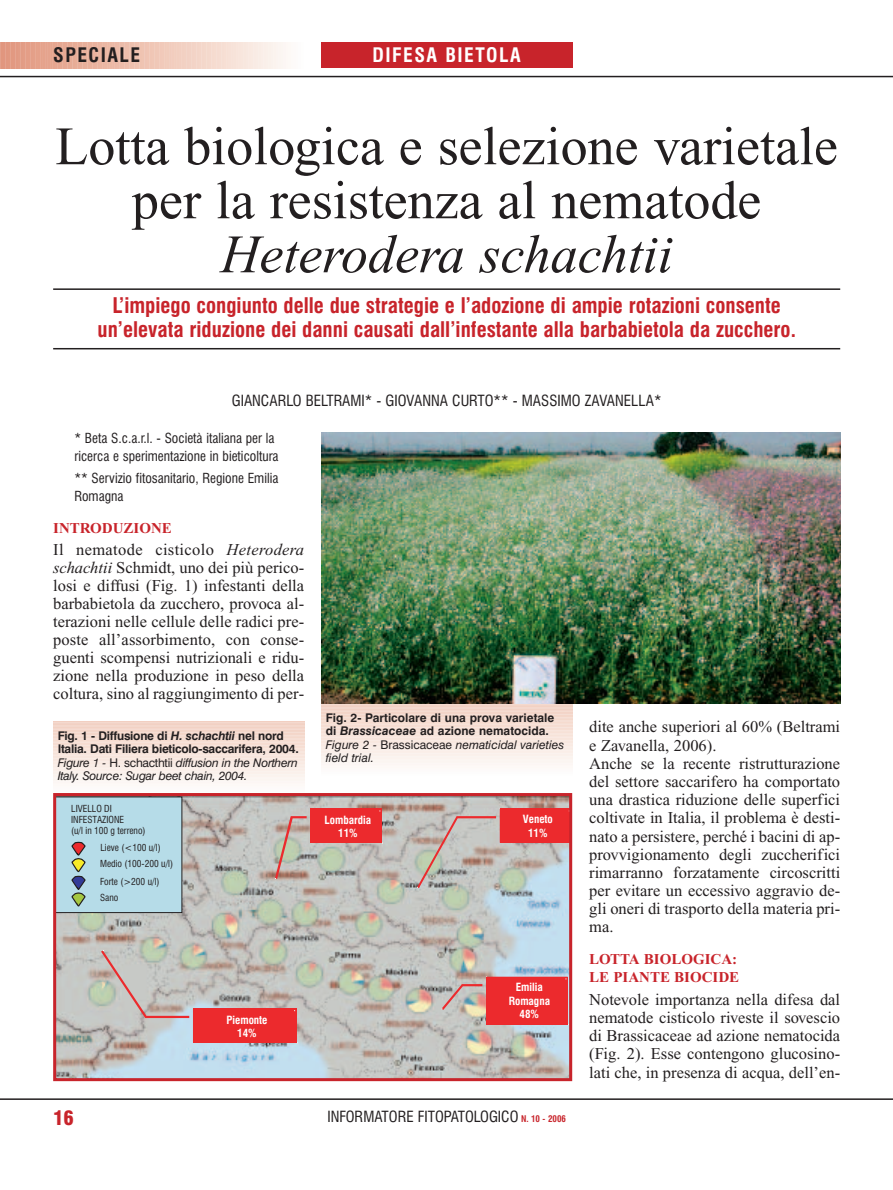
<style>
.page{position:relative;width:893px;height:1190px;background:#fff}
.page>*{position:absolute;margin:0;border:0;box-sizing:border-box;transform-origin:0 0}
.t1{font:54px/54px "Times New Roman";color:#231f20;text-align:center}
.t2{font:italic 54px "Times New Roman";color:#231f20}
.t3{font:700 condensed 21px/24px "Swiss 721 BT";color:#c8242b;text-align:center}
.t4{font:700 condensed 19.5px "Swiss 721 BT";letter-spacing:.075em;color:#fff}
.t5{font:700 condensed 19.5px "Swiss 721 BT";letter-spacing:.075em;color:#231f20}
.t6{font:900 condensed 19.5px "Swiss 721 BT";color:#c8242b}
.t7{font:16.5px/18.1px "Times New Roman";color:#231f20;text-align:justify}
.t8{font:condensed 15px "Swiss 721 BT";color:#231f20}
.t9{font:700 15px/18.1px "Times New Roman";color:#c8242b}
.t10{font:condensed 13.5px/18px "Swiss 721 BT";color:#231f20}
.t11{font:700 12px/13.5px "Swiss 721 BT";letter-spacing:-.025em;color:#231f20}
.t12{font:700 12px/13.5px "Swiss 721 BT";color:#231f20}
.t13{font:700 condensed 10.95px/13.4px "Swiss 721 BT";color:#fff;text-align:center}
.t14{font:condensed 9.45px/11.1px "Swiss 721 BT";color:#231f20}
.s1{font-style:italic}
.s2{font-weight:400;font-style:italic}
.s3{font-weight:400}
.s4{font-weight:700;font-size:9px;color:#c8242b}
</style>
<div class="page">
<hr style="left:0;top:76px;width:892px;height:1px;background:#231f20">
<hr style="left:0;top:1098px;width:892px;height:1px;background:#231f20">
<div style="left:321px;top:43px;width:251px;height:25px;background:#c8242b"></div>
<hr style="left:53px;top:288px;width:787px;height:2px;background:#231f20">
<hr style="left:53px;top:348px;width:787px;height:1px;background:#231f20">
<hr style="left:53px;top:721px;width:251px;height:3px;background:#f2d0c2">
<hr style="left:53px;top:724px;width:251px;height:3px;background:#f2d1c4">
<hr style="left:53px;top:727px;width:251px;height:3px;background:#f3d3c6">
<hr style="left:53px;top:730px;width:251px;height:3px;background:#f3d5c8">
<hr style="left:53px;top:733px;width:251px;height:3px;background:#f4d7ca">
<hr style="left:53px;top:736px;width:251px;height:3px;background:#f4d9cc">
<hr style="left:53px;top:739px;width:251px;height:3px;background:#f6dbcf">
<hr style="left:53px;top:742px;width:251px;height:2px;background:#f6dcd1">
<hr style="left:53px;top:743px;width:251px;height:3px;background:#f6ddd2">
<hr style="left:53px;top:746px;width:251px;height:3px;background:#f7dfd4">
<hr style="left:53px;top:749px;width:251px;height:3px;background:#f7e1d7">
<hr style="left:53px;top:752px;width:251px;height:3px;background:#f7e3d9">
<hr style="left:53px;top:755px;width:251px;height:2px;background:#f8e5dc">
<hr style="left:53px;top:757px;width:251px;height:3px;background:#f8e7de">
<hr style="left:53px;top:760px;width:251px;height:3px;background:#f9e9e1">
<hr style="left:53px;top:763px;width:251px;height:3px;background:#f9ebe4">
<hr style="left:53px;top:766px;width:251px;height:3px;background:#f9ede6">
<hr style="left:53px;top:769px;width:251px;height:3px;background:#faefe9">
<hr style="left:53px;top:772px;width:251px;height:3px;background:#faf1eb">
<hr style="left:53px;top:775px;width:251px;height:3px;background:#fbf3ee">
<hr style="left:53px;top:778px;width:251px;height:2px;background:#fbf5f1">
<hr style="left:53px;top:779px;width:251px;height:3px;background:#fbf6f2">
<hr style="left:53px;top:782px;width:251px;height:3px;background:#fdf8f5">
<hr style="left:53px;top:785px;width:251px;height:3px;background:#fdfaf8">
<hr style="left:53px;top:788px;width:251px;height:3px;background:#fdfbfa">
<img style="left:57px;top:797px;width:511px;height:280px">
<svg style="left:441px;top:976px;width:127px;height:49px;background:#dd5d5d"></svg>
<svg style="left:417px;top:808px;width:151px;height:80px;background:#c89f9c"></svg>
<svg style="left:275px;top:808px;width:108px;height:71px;background:#cb8782"></svg>
<svg style="left:101px;top:950px;width:197px;height:93px;background:#c8a09d"></svg>
<div style="left:57px;top:797px;width:125px;height:116px;background:#b6dce8"></div>
<div style="left:53px;top:793px;width:519px;height:288px;border:3px solid #c8242b"></div>
<hr style="left:321px;top:703px;width:251px;height:3px;background:#f2d0c2">
<hr style="left:321px;top:706px;width:251px;height:3px;background:#f2d1c4">
<hr style="left:321px;top:709px;width:251px;height:3px;background:#f3d3c6">
<hr style="left:321px;top:712px;width:251px;height:3px;background:#f3d5c8">
<hr style="left:321px;top:715px;width:251px;height:3px;background:#f4d7ca">
<hr style="left:321px;top:718px;width:251px;height:3px;background:#f4d9cc">
<hr style="left:321px;top:721px;width:251px;height:3px;background:#f6dbcf">
<hr style="left:321px;top:724px;width:251px;height:2px;background:#f6dcd1">
<hr style="left:321px;top:725px;width:251px;height:3px;background:#f6ddd2">
<hr style="left:321px;top:728px;width:251px;height:3px;background:#f7dfd4">
<hr style="left:321px;top:731px;width:251px;height:3px;background:#f7e1d7">
<hr style="left:321px;top:734px;width:251px;height:3px;background:#f7e3d9">
<hr style="left:321px;top:737px;width:251px;height:2px;background:#f8e5dc">
<hr style="left:321px;top:739px;width:251px;height:3px;background:#f8e7de">
<hr style="left:321px;top:742px;width:251px;height:3px;background:#f9e9e1">
<hr style="left:321px;top:745px;width:251px;height:3px;background:#f9ebe4">
<hr style="left:321px;top:748px;width:251px;height:3px;background:#f9ede6">
<hr style="left:321px;top:751px;width:251px;height:3px;background:#faefe9">
<hr style="left:321px;top:754px;width:251px;height:3px;background:#faf1eb">
<hr style="left:321px;top:757px;width:251px;height:3px;background:#fbf3ee">
<hr style="left:321px;top:760px;width:251px;height:2px;background:#fbf5f1">
<hr style="left:321px;top:761px;width:251px;height:3px;background:#fbf6f2">
<hr style="left:321px;top:764px;width:251px;height:3px;background:#fdf8f5">
<hr style="left:321px;top:767px;width:251px;height:3px;background:#fdfaf8">
<hr style="left:321px;top:770px;width:251px;height:3px;background:#fdfbfa">
<img style="left:321px;top:433px;width:519px;height:270px">
<svg style="left:0;top:43px;width:286px;height:25px;background:#eec5b5"></svg>
<p class="t5" style="left:53px;top:48px;width:88px">SPECIALE</p>
<p class="t4" style="left:372px;top:48px;width:150px">DIFESA BIETOLA</p>
<h1 class="t1" style="left:55px;top:124px;width:784px">Lotta biologica e selezione varietale per la resistenza al nematode</h1>
<h1 class="t2" style="left:220px;top:235px;width:454px">Heterodera schachtii</h1>
<p class="t3" style="left:97px;top:296px;width:699px">L’impiego congiunto delle due strategie e l’adozione di ampie rotazioni consente un’elevata riduzione dei danni causati dall’infestante alla barbabietola da zucchero.</p>
<p class="t8" style="left:232px;top:396px;width:431px">GIANCARLO BELTRAMI* - GIOVANNA CURTO** - MASSIMO ZAVANELLA*</p>
<p class="t10" style="left:74px;top:431px;width:206px">* Beta S.c.a.r.l. - Società italiana per la ricerca e sperimentazione in bieticoltura</p>
<p class="t10" style="left:74px;top:471px;width:205px">** Servizio fitosanitario, Regione Emilia<br>Romagna</p>
<p class="t9" style="left:53px;top:520px;width:120px">INTRODUZIONE</p>
<p class="t7" style="left:53px;top:542px;width:252px">Il nematode cisticolo <span class="s1">Heterodera schachtii</span> Schmidt, uno dei più perico&shy;losi e diffusi (Fig. 1) infestanti della barbabietola da zucchero, provoca al&shy;terazioni nelle cellule delle radici pre&shy;poste all’assorbimento, con conse&shy;guenti scompensi nutrizionali e ridu&shy;zione nella produzione in peso della coltura, sino al raggiungimento di per-</p>
<p class="t7" style="left:589px;top:719px;width:252px;text-align:left">dite anche superiori al 60% (Beltrami e Zavanella, 2006).<br>Anche se la recente ristrutturazione del settore saccarifero ha comportato una drastica riduzione delle superfici coltivate in Italia, il problema è desti&shy;nato a persistere, perché i bacini di ap&shy;provvigionamento degli zuccherifici rimarranno forzatamente circoscritti per evitare un eccessivo aggravio de&shy;gli oneri di trasporto della materia pri&shy;ma.</p>
<p class="t9" style="left:589px;top:951px;width:151px">LOTTA BIOLOGICA:<br>LE PIANTE BIOCIDE</p>
<p class="t7" style="left:589px;top:991px;width:252px">Notevole importanza nella difesa dal nematode cisticolo riveste il sovescio di Brassicaceae ad azione nematocida (Fig. 2). Esse contengono glucosino&shy;lati che, in presenza di acqua, dell’en-</p>
<p class="t12" style="left:326px;top:712px;width:240px">Fig. 2- Particolare di una prova varietale di <span class="s1">Brassicaceae</span> ad azione nematocida.<br><span class="s2">Figure 2 -</span> <span class="s3">Brassicaceae</span> <span class="s2">nematicidal varieties field trial.</span></p>
<p class="t11" style="left:58px;top:730px;width:242px">Fig. 1 - Diffusione di <span class="s1">H. schachtii</span> nel nord Italia. Dati Filiera bieticolo-saccarifera, 2004.<br><span class="s2">Figure 1 -</span> <span class="s3">H. schacthtii</span> <span class="s2">diffusion in the Northern Italy. Source: Sugar beet chain, 2004.</span></p>
<p class="t14" style="left:71px;top:804px;width:76px">LIVELLO DI<br>INFESTAZIONE<br>(u/l in 100 g terreno)</p>
<p class="t14" style="left:100px;top:840px;width:75px;line-height:16.4px">Lieve (&lt;100 u/l)<br>Medio (100-200 u/l)</p>
<p class="t14" style="left:100px;top:874px;width:61px;line-height:16.4px">Forte (&gt;200 u/l)<br>Sano</p>
<p class="t13" style="left:324px;top:814px;width:48px">Lombardia<br>11%</p>
<p class="t13" style="left:522px;top:814px;width:32px">Veneto<br>11%</p>
<p class="t13" style="left:508px;top:982px;width:43px">Emilia<br>Romagna<br>48%</p>
<p class="t13" style="left:226px;top:1014px;width:43px">Piemonte<br>14%</p>
<p class="t6" style="left:53px;top:1111px;width:22px">16</p>
<p class="t8" style="left:327px;top:1110px;width:240px">INFORMATORE FITOPATOLOGICO <span class="s4">N. 10 - 2006</span></p>
</div>
